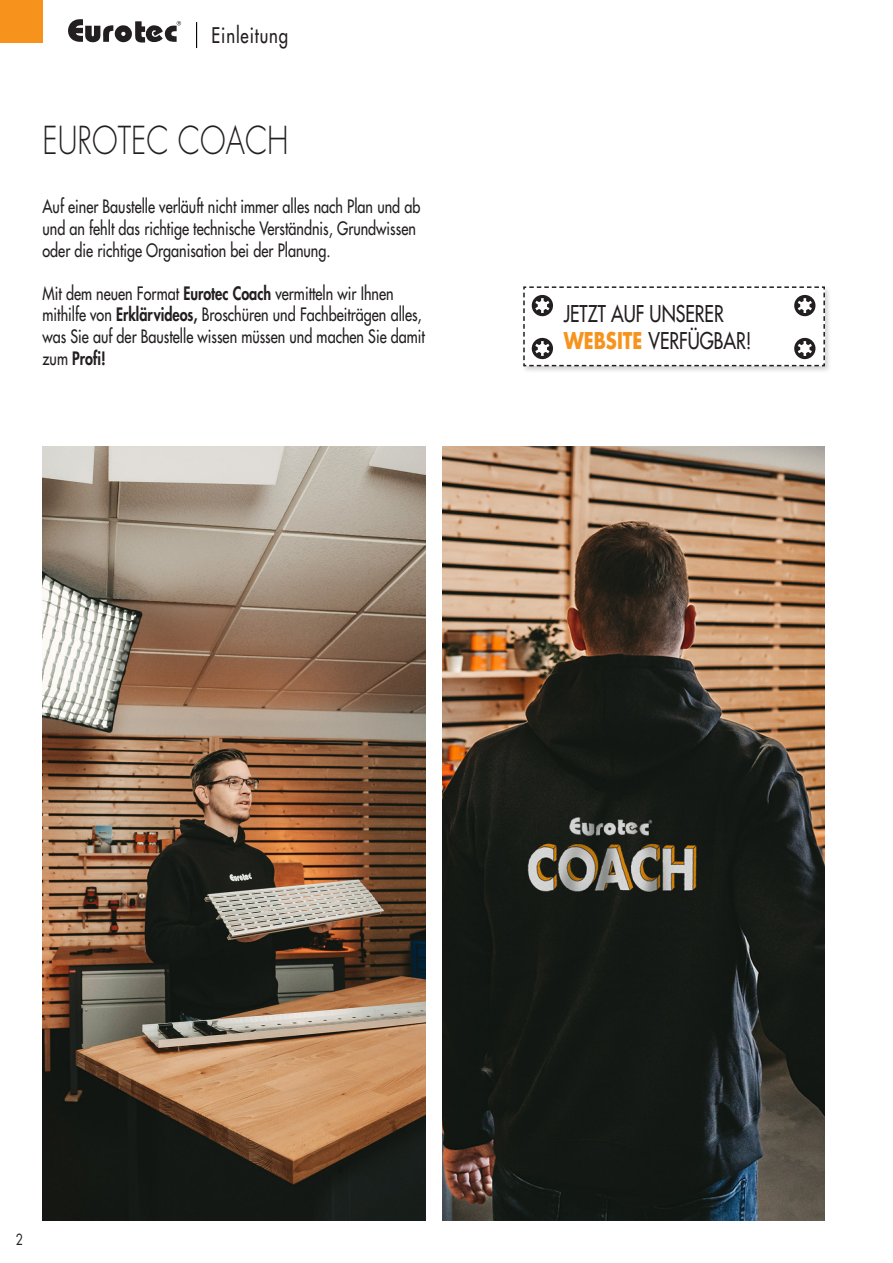
<style>
.page{position:relative;width:893px;height:1263px;background:#fff}
.page>*{position:absolute;margin:0;border:0;box-sizing:border-box;transform-origin:0 0}
.heavy{font:300 37.5px "Futura Std";color:#231f20;scale:.8 1}
.t1{font:500 22.5px/27px "Futura Std";color:#231f20;scale:.8 1}
.t2{font:500 21px "Futura Std";letter-spacing:.055em;color:#231f20;scale:.8 1}
.heavy-2{font:500 18px/21.6px "Futura Std";color:#231f20;scale:.8 1}
.t3{font:15px "Futura Std";color:#231f20;scale:.8 1}
.s1{font-weight:800}
.s2{font-weight:700;color:#f7931d}
</style>
<div class="page">
<div style="left:0;top:0;width:43px;height:43px;background:#f7931d"></div>
<svg style="left:68px;top:19px;width:113px;height:24px"></svg>
<svg style="left:196px;top:22px;width:1px;height:26px"></svg>
<img style="left:43px;top:446px;width:382px;height:774px">
<img style="left:442px;top:446px;width:383px;height:774px">
<div style="left:522px;top:285px;width:311px;height:89px;background:#231f20;opacity:.2"></div>
<svg style="left:522px;top:286px;width:304px;height:81px"></svg>
<p class="t2" style="left:212px;top:22px;width:97px">Einleitung</p>
<p class="heavy" style="left:43px;top:118px;width:309px">EUROTEC COACH</p>
<p class="heavy-2" style="left:43px;top:196px;width:474px">Auf einer Baustelle verläuft nicht immer alles nach Plan und ab und an fehlt das richtige technische Verständnis, Grundwissen oder die richtige Organisation bei der Planung.</p>
<p class="heavy-2" style="left:43px;top:282px;width:480px">Mit dem neuen Format <span class="s1">Eurotec Coach</span> vermitteln wir Ihnen mithilfe von <span class="s1">Erklärvideos,</span> Broschüren und Fachbeiträgen alles, was Sie auf der Baustelle wissen müssen und machen Sie damit zum <span class="s1">Profi!</span></p>
<p class="t1" style="left:564px;top:300px;width:236px">JETZT AUF UNSERER<br><span class="s2">WEBSITE</span> VERFÜGBAR!</p>
<p class="t3" style="left:16px;top:1230px;width:11px">2</p>
</div>
